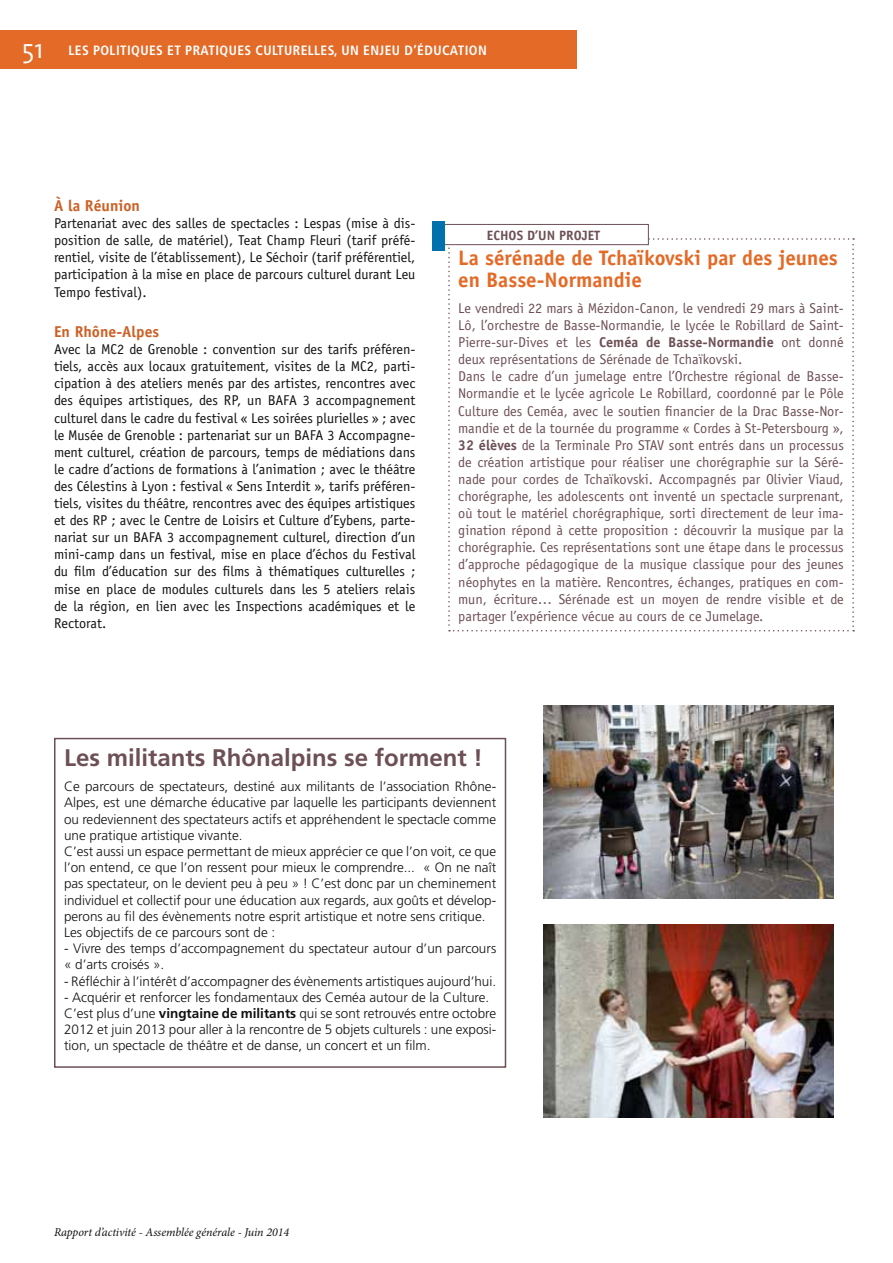
<style>
.page{position:relative;width:893px;height:1263px;background:#fff}
.page>*{position:absolute;margin:0;border:0;box-sizing:border-box;transform-origin:0 0}
.titre-encadre-fond-j{font:700 24px "Frutiger";color:#6d5055}
.titre-orange-zoom{font:700 21px/22.5px "Officina Sans";color:#e36a27}
.INTER-ORANGE-TEXTE-P{font:700 15.75px "Officina Sans";color:#cc6126}
.a-texte-puce{font:14.25px/17.1px "Officina Sans";color:#121212;text-align:justify}
.texte-zoom{font:14.25px/17.1px "Officina Sans";color:#6d5055;text-align:justify}
.texte-fond-jaune{font:300 13.5px/16.2px "Frutiger";color:#121212;text-align:justify}
.t1{font:700 condensed 13.5px "Frutiger";letter-spacing:.03em;color:#fff}
.t2{font:700 13.5px "Officina Sans";color:#6d5055}
.t3{font:italic 12px "Minion Pro";letter-spacing:-.005em;color:#121212}
.s1{font-family:"The Mix";font-weight:300;font-stretch:normal;font-size:27px}
.s2{font-weight:700}
</style>
<div class="page">
<div style="left:0;top:30px;width:577px;height:39px;background:#e36a27"></div>
<svg style="left:448px;top:238px;width:406px;height:393px"></svg>
<div style="left:439px;top:224px;width:209px;height:21px;background:#fff"></div>
<div style="left:438px;top:224px;width:211px;height:21px;border:1px solid #6d5055"></div>
<div style="left:432px;top:221px;width:13px;height:30px;background:#0071ad"></div>
<div style="left:54px;top:738px;width:452px;height:330px;border:2px solid #6d5055"></div>
<img style="left:543px;top:924px;width:290px;height:194px">
<img style="left:543px;top:706px;width:290px;height:192px">
<p class="t1" style="left:22px;top:42px;width:467px"><span class="s1">51</span> LES POLITIQUES ET PRATIQUES CULTURELLES, UN ENJEU D’ÉDUCATION</p>
<p class="INTER-ORANGE-TEXTE-P" style="left:54px;top:196px;width:88px">À la Réunion</p>
<p class="a-texte-puce" style="left:54px;top:215px;width:363px">Partenariat avec des salles de spectacles : Lespas (mise à dis&shy;position de salle, de matériel), Teat Champ Fleuri (tarif préfé&shy;rentiel, visite de l’établissement), Le Séchoir (tarif préférentiel, participation à la mise en place de parcours culturel durant Leu Tempo festival).</p>
<p class="INTER-ORANGE-TEXTE-P" style="left:54px;top:322px;width:107px">En Rhône-Alpes</p>
<p class="a-texte-puce" style="left:54px;top:341px;width:363px">Avec la MC2 de Grenoble : convention sur des tarifs préféren&shy;tiels, accès aux locaux gratuitement, visites de la MC2, parti&shy;cipation à des ateliers menés par des artistes, rencontres avec des équipes artistiques, des RP, un BAFA 3 accompagnement culturel dans le cadre du festival « Les soirées plurielles » ; avec le Musée de Grenoble : partenariat sur un BAFA 3 Accompagne&shy;ment culturel, création de parcours, temps de médiations dans le cadre d’actions de formations à l’animation ; avec le théâtre des Célestins à Lyon : festival « Sens Interdit », tarifs préféren&shy;tiels, visites du théâtre, rencontres avec des équipes artistiques et des RP ; avec le Centre de Loisirs et Culture d’Eybens, parte&shy;nariat sur un BAFA 3 accompagnement culturel, direction d’un mini-camp dans un festival, mise en place d’échos du Festival du film d’éducation sur des films à thématiques culturelles ; mise en place de modules culturels dans les 5 ateliers relais de la région, en lien avec les Inspections académiques et le Rectorat.</p>
<p class="t2" style="left:487px;top:227px;width:115px">ECHOS D’UN PROJET</p>
<p class="titre-orange-zoom" style="left:458px;top:246px;width:381px">La sérénade de Tchaïkovski par des jeunes en Basse-Normandie</p>
<p class="texte-zoom" style="left:458px;top:300px;width:387px">Le vendredi 22 mars à Mézidon-Canon, le vendredi 29 mars à Saint-Lô, l’orchestre de Basse-Normandie, le lycée le Robillard de Saint-Pierre-sur-Dives et les <span class="s2">Ceméa de Basse-Normandie</span> ont donné deux représentations de Sérénade de Tchaïkovski.</p>
<p class="texte-zoom" style="left:458px;top:368px;width:387px">Dans le cadre d’un jumelage entre l’Orchestre régional de Basse-Normandie et le lycée agricole Le Robillard, coordonné par le Pôle Culture des Ceméa, avec le soutien financier de la Drac Basse-Nor&shy;mandie et de la tournée du programme « Cordes à St-Petersbourg », <span class="s2">32 élèves</span> de la Terminale Pro STAV sont entrés dans un processus de création artistique pour réaliser une chorégraphie sur la Séré&shy;nade pour cordes de Tchaïkovski. Accompagnés par Olivier Viaud, chorégraphe, les adolescents ont inventé un spectacle surprenant, où tout le matériel chorégraphique, sorti directement de leur ima&shy;gination répond à cette proposition : découvrir la musique par la chorégraphie. Ces représentations sont une étape dans le processus d’approche pédagogique de la musique classique pour des jeunes néophytes en la matière. Rencontres, échanges, pratiques en com&shy;mun, écriture… Sérénade est un moyen de rendre visible et de partager l’expérience vécue au cours de ce Jumelage.</p>
<p class="titre-encadre-fond-j" style="left:64px;top:744px;width:420px">Les militants Rhônalpins se forment !</p>
<p class="texte-fond-jaune" style="left:64px;top:778px;width:434px">Ce parcours de spectateurs, destiné aux militants de l’association Rhône-Alpes, est une démarche éducative par laquelle les participants deviennent ou redeviennent des spectateurs actifs et appréhendent le spectacle comme une pratique artistique vivante.</p>
<p class="texte-fond-jaune" style="left:64px;top:843px;width:434px">C’est aussi un espace permettant de mieux apprécier ce que l’on voit, ce que l’on entend, ce que l’on ressent pour mieux le comprendre... « On ne naît pas spectateur, on le devient peu à peu » ! C’est donc par un cheminement individuel et collectif pour une éducation aux regards, aux goûts et dévelop&shy;perons au fil des évènements notre esprit artistique et notre sens critique.</p>
<p class="texte-fond-jaune" style="left:64px;top:924px;width:213px">Les objectifs de ce parcours sont de :</p>
<p class="texte-fond-jaune" style="left:64px;top:940px;width:434px">- Vivre des temps d’accompagnement du spectateur autour d’un parcours « d’arts croisés ».</p>
<p class="texte-fond-jaune" style="left:64px;top:973px;width:434px">- Réfléchir à l’intérêt d’accompagner des évènements artistiques aujourd’hui.</p>
<p class="texte-fond-jaune" style="left:64px;top:989px;width:427px">- Acquérir et renforcer les fondamentaux des Ceméa autour de la Culture.</p>
<p class="texte-fond-jaune" style="left:64px;top:1005px;width:434px">C’est plus d’une <span class="s2">vingtaine de militants</span> qui se sont retrouvés entre octobre 2012 et juin 2013 pour aller à la rencontre de 5 objets culturels : une exposi&shy;tion, un spectacle de théâtre et de danse, un concert et un film.</p>
<p class="t3" style="left:54px;top:1223px;width:237px">Rapport d’activité - Assemblée générale - Juin 2014</p>
</div>
